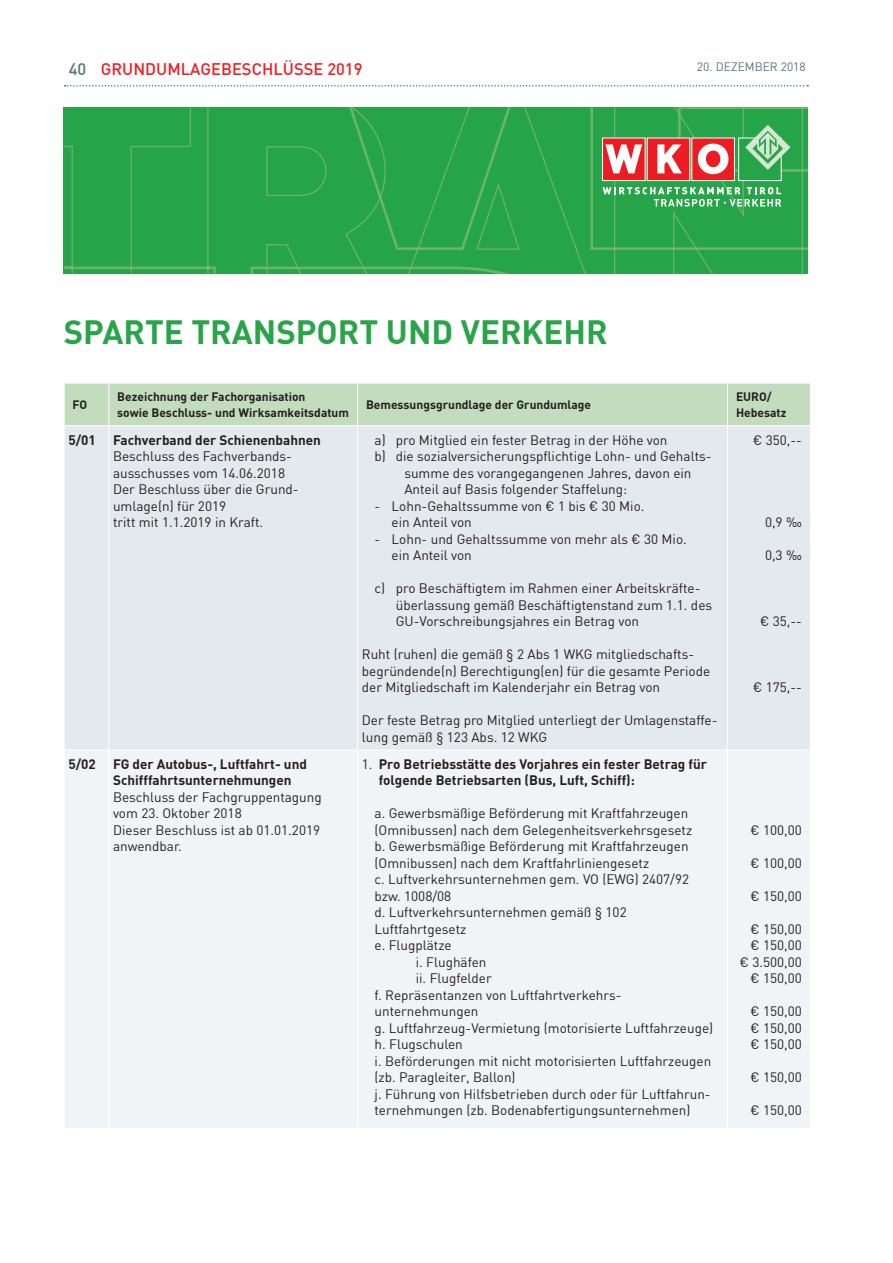
<style>
.page{position:relative;width:893px;height:1263px;background:#fff}
.page>*{position:absolute;margin:0;border:0;box-sizing:border-box;transform-origin:0 0}
.H1_-_Transport_und_V{font:700 33px "DIN";color:#29a449}
.t1{font:500 16.5px "DIN";color:#ee1d23}
.TB_-_Inhalt{font:13.5px/16.5px "DIN";color:#231f20}
.TB_-_Absatz{font:13.5px/16.5px "DIN";color:#231f20}
.TB_-_Inhalt-2{font:700 13.5px/16.5px "DIN";color:#231f20}
.TB_-_Inhalt_rechtsbü{font:13.5px "DIN";color:#231f20}
.Tabelle_-_Kopfzeile{font:700 12px/16.5px "DIN";color:#231f20}
.t2{font:12px "DIN";color:#557482}
.s1{color:#557482}
.s2{font-weight:400}
</style>
<div class="page">
<svg style="left:65px;top:85px;width:743px;height:2px"></svg>
<div style="left:65px;top:384px;width:745px;height:41px;background:#c3dcbd"></div>
<div style="left:65px;top:426px;width:745px;height:324px;background:#e4e9ed"></div>
<div style="left:65px;top:751px;width:745px;height:377px;background:#f1f4f6"></div>
<hr style="left:108px;top:383px;width:1px;height:42px;background:#fff">
<hr style="left:357px;top:383px;width:1px;height:42px;background:#fff">
<hr style="left:727px;top:383px;width:1px;height:42px;background:#fff">
<hr style="left:108px;top:426px;width:1px;height:324px;background:#fff">
<hr style="left:357px;top:426px;width:1px;height:324px;background:#fff">
<hr style="left:727px;top:426px;width:1px;height:324px;background:#fff">
<hr style="left:108px;top:750px;width:1px;height:378px;background:#fff">
<hr style="left:357px;top:750px;width:1px;height:378px;background:#fff">
<hr style="left:727px;top:750px;width:1px;height:378px;background:#fff">
<svg style="left:64px;top:107px;width:744px;height:167px;background:#36a24e"></svg>
<p class="t1" style="left:69px;top:58px;width:295px"><span class="s1">40</span> GRUNDUMLAGEBESCHLÜSSE 2019</p>
<p class="t2" style="left:697px;top:59px;width:110px">20. DEZEMBER 2018</p>
<p class="H1_-_Transport_und_V" style="left:64px;top:310px;width:545px">SPARTE TRANSPORT UND VERKEHR</p>
<p class="Tabelle_-_Kopfzeile" style="left:73px;top:396px;width:16px">FO</p>
<p class="Tabelle_-_Kopfzeile" style="left:117px;top:388px;width:233px">Bezeichnung der Fachorganisation<br>sowie Beschluss- und Wirksamkeitsdatum</p>
<p class="Tabelle_-_Kopfzeile" style="left:366px;top:396px;width:227px">Bemessungsgrundlage der Grundumlage</p>
<p class="Tabelle_-_Kopfzeile" style="left:736px;top:388px;width:52px">EURO/<br>Hebesatz</p>
<p class="TB_-_Inhalt-2" style="left:68px;top:431px;width:29px">5/01</p>
<p class="TB_-_Inhalt-2" style="left:113px;top:431px;width:209px">Fachverband der Schienenbahnen</p>
<p class="TB_-_Inhalt" style="left:113px;top:448px;width:180px">Beschluss des Fachverbands&shy;ausschusses vom 14.06.2018</p>
<p class="TB_-_Inhalt" style="left:113px;top:481px;width:187px">Der Beschluss über die Grund&shy;umlage(n) für 2019</p>
<p class="TB_-_Inhalt" style="left:113px;top:514px;width:152px">tritt mit 1.1.2019 in Kraft.</p>
<p class="TB_-_Inhalt" style="left:375px;top:431px;width:294px">a) pro Mitglied ein fester Betrag in der Höhe von</p>
<p class="TB_-_Inhalt" style="left:404px;top:448px;width:309px;text-indent:-30px">b) die sozialversicherungspflichtige Lohn- und Gehalts&shy;summe des vorangegangenen Jahres, davon ein<br>Anteil auf Basis folgender Staffelung:</p>
<p class="TB_-_Inhalt" style="left:392px;top:497px;width:254px;text-indent:-17px">- Lohn-Gehaltssumme von € 1 bis € 30 Mio. ein Anteil von</p>
<p class="TB_-_Inhalt" style="left:392px;top:530px;width:297px;text-indent:-17px">- Lohn- und Gehaltssumme von mehr als € 30 Mio. ein Anteil von</p>
<p class="TB_-_Inhalt" style="left:396px;top:580px;width:318px;text-indent:-21px">c) pro Beschäftigtem im Rahmen einer Arbeitskräfte&shy;überlassung gemäß Beschäftigtenstand zum 1.1. des<br>GU-Vorschreibungsjahres ein Betrag von</p>
<p class="TB_-_Inhalt" style="left:362px;top:646px;width:350px">Ruht (ruhen) die gemäß § 2 Abs 1 WKG mitgliedschafts&shy;begründende(n) Berechtigung(en) für die gesamte Periode der Mitgliedschaft im Kalenderjahr ein Betrag von</p>
<p class="TB_-_Inhalt" style="left:362px;top:712px;width:357px">Der feste Betrag pro Mitglied unterliegt der Umlagenstaffe&shy;lung gemäß § 123 Abs. 12 WKG</p>
<p class="TB_-_Inhalt_rechtsbü" style="left:753px;top:431px;width:50px">€ 350,--</p>
<p class="TB_-_Inhalt_rechtsbü" style="left:765px;top:514px;width:38px">0,9 ‰</p>
<p class="TB_-_Inhalt_rechtsbü" style="left:765px;top:547px;width:38px">0,3 ‰</p>
<p class="TB_-_Inhalt_rechtsbü" style="left:760px;top:613px;width:43px">€ 35,--</p>
<p class="TB_-_Inhalt_rechtsbü" style="left:753px;top:679px;width:50px">€ 175,--</p>
<p class="TB_-_Inhalt-2" style="left:68px;top:755px;width:29px">5/02</p>
<p class="TB_-_Inhalt-2" style="left:113px;top:755px;width:195px">FG der Autobus-, Luftfahrt- und<br>Schifffahrtsunternehmungen</p>
<p class="TB_-_Inhalt" style="left:113px;top:788px;width:210px">Beschluss der Fachgruppentagung</p>
<p class="TB_-_Inhalt" style="left:113px;top:805px;width:130px">vom 23. Oktober 2018</p>
<p class="TB_-_Inhalt" style="left:113px;top:821px;width:209px">Dieser Beschluss ist ab 01.01.2019 anwendbar.</p>
<p class="TB_-_Inhalt-2" style="left:379px;top:755px;width:330px;text-indent:-17px"><span class="s2">1.</span> Pro Betriebsstätte des Vorjahres ein fester Betrag für folgende Betriebsarten (Bus, Luft, Schiff):</p>
<p class="TB_-_Absatz" style="left:375px;top:805px;width:319px">a. Gewerbsmäßige Beförderung mit Kraftfahrzeugen (Omnibussen) nach dem Gelegenheitsverkehrsgesetz</p>
<p class="TB_-_Absatz" style="left:375px;top:838px;width:316px">b. Gewerbsmäßige Beförderung mit Kraftfahrzeugen (Omnibussen) nach dem Kraftfahrliniengesetz</p>
<p class="TB_-_Absatz" style="left:375px;top:871px;width:316px">c. Luftverkehrsunternehmen gem. VO (EWG) 2407/92 bzw. 1008/08</p>
<p class="TB_-_Absatz" style="left:375px;top:904px;width:254px">d. Luftverkehrsunternehmen gemäß § 102<br>Luftfahrtgesetz</p>
<p class="TB_-_Absatz" style="left:375px;top:937px;width:79px">e. Flugplätze</p>
<p class="TB_-_Absatz" style="left:416px;top:953px;width:72px">i. Flughäfen</p>
<p class="TB_-_Absatz" style="left:416px;top:970px;width:77px">ii. Flugfelder</p>
<p class="TB_-_Absatz" style="left:375px;top:986px;width:248px">f. Repräsentanzen von Luftfahrtverkehrs&shy;unternehmungen</p>
<p class="TB_-_Absatz" style="left:375px;top:1019px;width:340px">g. Luftfahrzeug-Vermietung (motorisierte Luftfahrzeuge)</p>
<p class="TB_-_Absatz" style="left:375px;top:1036px;width:90px">h. Flugschulen</p>
<p class="TB_-_Absatz" style="left:375px;top:1052px;width:338px">i. Beförderungen mit nicht motorisierten Luftfahrzeugen (zb. Paragleiter, Ballon)</p>
<p class="TB_-_Absatz" style="left:375px;top:1085px;width:338px">j. Führung von Hilfsbetrieben durch oder für Luftfahrun&shy;ternehmungen (zb. Bodenabfertigungsunternehmen)</p>
<p class="TB_-_Inhalt_rechtsbü" style="left:751px;top:821px;width:53px">€ 100,00</p>
<p class="TB_-_Inhalt_rechtsbü" style="left:751px;top:854px;width:53px">€ 100,00</p>
<p class="TB_-_Inhalt_rechtsbü" style="left:751px;top:887px;width:53px">€ 150,00</p>
<p class="TB_-_Inhalt_rechtsbü" style="left:751px;top:920px;width:53px">€ 150,00</p>
<p class="TB_-_Inhalt_rechtsbü" style="left:751px;top:937px;width:53px">€ 150,00</p>
<p class="TB_-_Inhalt_rechtsbü" style="left:740px;top:953px;width:64px">€ 3.500,00</p>
<p class="TB_-_Inhalt_rechtsbü" style="left:751px;top:970px;width:53px">€ 150,00</p>
<p class="TB_-_Inhalt_rechtsbü" style="left:751px;top:1003px;width:53px">€ 150,00</p>
<p class="TB_-_Inhalt_rechtsbü" style="left:751px;top:1019px;width:53px">€ 150,00</p>
<p class="TB_-_Inhalt_rechtsbü" style="left:751px;top:1036px;width:53px">€ 150,00</p>
<p class="TB_-_Inhalt_rechtsbü" style="left:751px;top:1069px;width:53px">€ 150,00</p>
<p class="TB_-_Inhalt_rechtsbü" style="left:751px;top:1102px;width:53px">€ 150,00</p>
</div>
